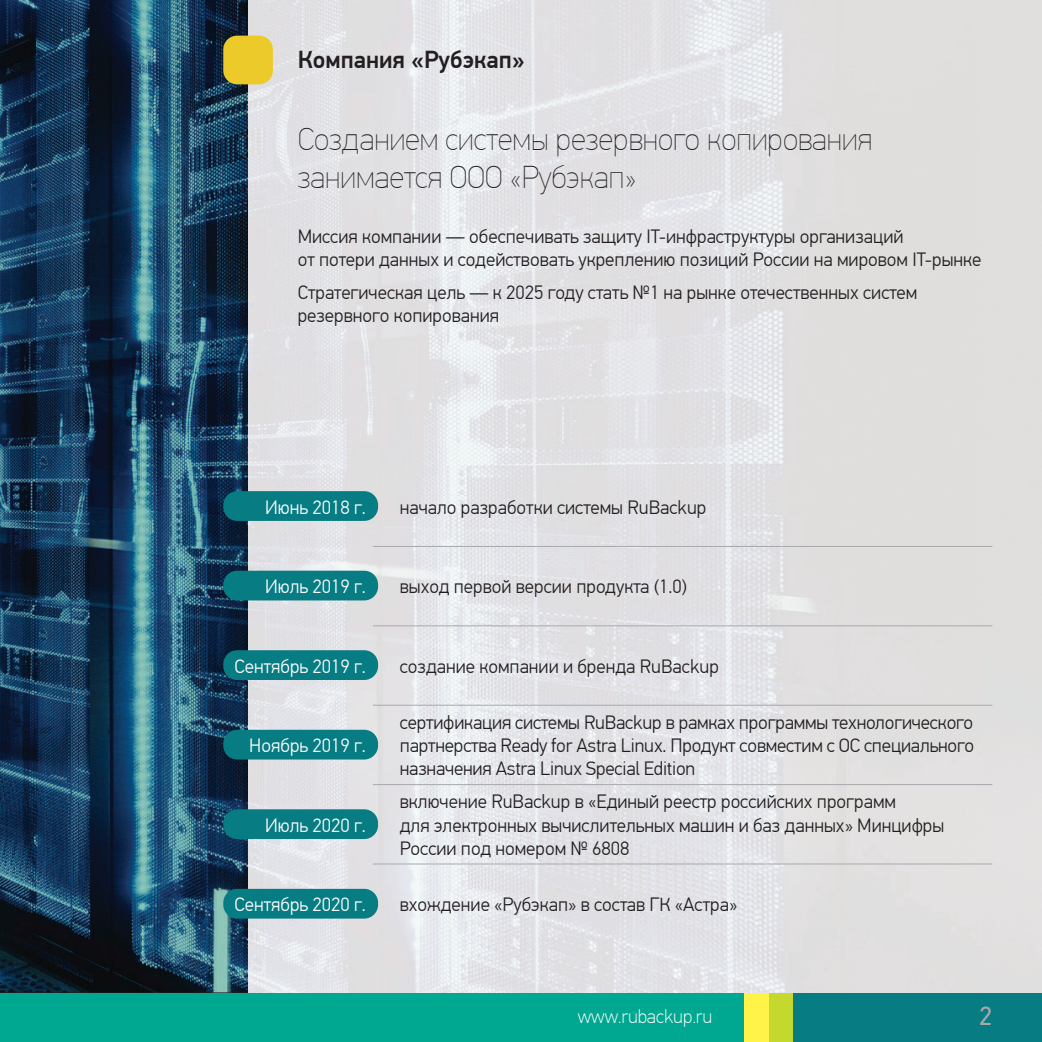
<style>
.page{position:relative;width:1042px;height:1042px;background:#fff}
.page>*{position:absolute;margin:0;border:0;box-sizing:border-box;transform-origin:0 0}
.t1{font:100 31.5px/37.8px "PF Din Text Pro";color:#231f20}
.t2{font:26.25px "PF Din Text Pro";color:#a8a9ad}
.t3{font:500 24.5px "PF Din Text Pro";color:#231f20}
.t4{font:300 19.25px/23.1px "PF Din Text Pro";color:#231f20}
.t5{font:300 19.25px "PF Din Text Pro";color:#fff}
.t6{font:100 19.25px "PF Din Text Pro";color:#fff}
</style>
<div class="page">
<div style="left:0;top:992px;width:794px;height:50px;background:#00a891"></div>
<div style="left:744px;top:992px;width:25px;height:50px;background:#fff34a"></div>
<div style="left:769px;top:992px;width:25px;height:50px;background:#c4d82d"></div>
<div style="left:794px;top:992px;width:248px;height:50px;background:#077c83"></div>
<img style="left:0;top:0;width:248px;height:992px">
<img style="left:248px;top:0;width:794px;height:992px">
<div style="left:223px;top:36px;width:50px;height:48px;background:#ebca29;border-radius:14px"></div>
<div style="left:223px;top:491px;width:155px;height:30px;background:#077c83;border-radius:14px"></div>
<div style="left:223px;top:650px;width:155px;height:30px;background:#077c83;border-radius:14px"></div>
<div style="left:223px;top:571px;width:155px;height:29px;background:#077c83;border-radius:14px"></div>
<div style="left:223px;top:809px;width:155px;height:30px;background:#077c83;border-radius:14px"></div>
<div style="left:223px;top:730px;width:155px;height:29px;background:#077c83;border-radius:14px"></div>
<div style="left:223px;top:889px;width:155px;height:29px;background:#077c83;border-radius:14px"></div>
<hr style="left:373px;top:546px;width:619px;height:1px;background:#a8a9ad">
<hr style="left:373px;top:625px;width:619px;height:1px;background:#a8a9ad">
<hr style="left:373px;top:705px;width:619px;height:1px;background:#a8a9ad">
<hr style="left:373px;top:784px;width:619px;height:1px;background:#a8a9ad">
<hr style="left:373px;top:863px;width:619px;height:1px;background:#a8a9ad">
<p class="t3" style="left:298px;top:45px;width:229px">Компания «Рубэкап»</p>
<h1 class="t1" style="left:298px;top:121px;width:576px">Созданием системы резервного копирования занимается ООО «Рубэкап»</h1>
<p class="t4" style="left:298px;top:225px;width:685px">Миссия компании — обеспечивать защиту IT-инфраструктуры организаций<br>от потери данных и содействовать укреплению позиций России на мировом IT-рынке</p>
<p class="t4" style="left:298px;top:281px;width:621px">Стратегическая цель — к 2025 году стать №1 на рынке отечественных систем резервного копирования</p>
<p class="t5" style="left:265px;top:496px;width:102px">Июнь 2018 г.</p>
<p class="t4" style="left:400px;top:496px;width:308px">начало разработки системы RuBackup</p>
<p class="t5" style="left:265px;top:576px;width:102px">Июль 2019 г.</p>
<p class="t4" style="left:400px;top:575px;width:289px">выход первой версии продукта (1.0)</p>
<p class="t5" style="left:235px;top:655px;width:133px">Сентябрь 2019 г.</p>
<p class="t4" style="left:400px;top:655px;width:321px">создание компании и бренда RuBackup</p>
<p class="t5" style="left:249px;top:734px;width:118px">Ноябрь 2019 г.</p>
<p class="t5" style="left:265px;top:814px;width:102px">Июль 2020 г.</p>
<p class="t4" style="left:400px;top:711px;width:576px;text-align:justify">сертификация системы RuBackup в рамках программы технологического партнерства Ready for Astra Linux. Продукт совместим с ОС специального назначения Astra Linux Special Edition</p>
<p class="t4" style="left:400px;top:790px;width:546px">включение RuBackup в «Единый реестр российских программ<br>для электронных вычислительных машин и баз данных» Минцифры<br>России под номером № 6808</p>
<p class="t5" style="left:235px;top:893px;width:133px">Сентябрь 2020 г.</p>
<p class="t4" style="left:400px;top:893px;width:339px">вхождение «Рубэкап» в состав ГК «Астра»</p>
<p class="t6" style="left:578px;top:1005px;width:136px">www.rubackup.ru</p>
<h2 class="t2" style="left:979px;top:1000px;width:15px">2</h2>
</div>
